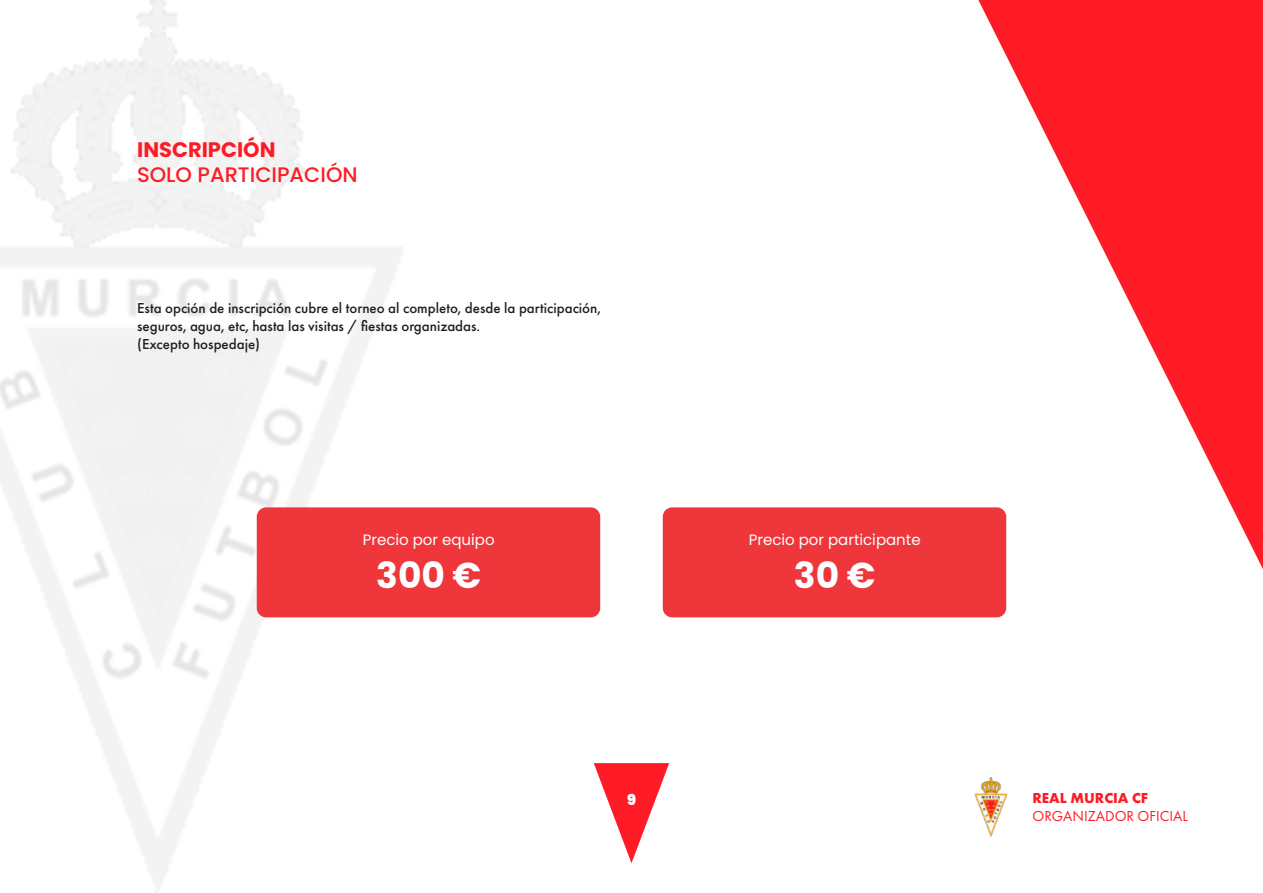
<style>
.page{position:relative;width:1263px;height:893px;background:#fff}
.page>*{position:absolute;margin:0;border:0;box-sizing:border-box;transform-origin:0 0}
.t1{font:700 36px "Poppins";color:#fff}
.t2{font:500 21px "Poppins";color:#ff1b25}
.t3{font:700 21px "Poppins";color:#ff1b25}
.t4{font:500 15px/18px "Futura PT";color:#231f20}
.t5{font:15px "Poppins";color:#fff}
.t6{font:15px "Futura PT";color:#ff1b25}
.t7{font:700 15px "Futura PT";color:#ff1b25}
.t8{font:900 15px "Poppins";color:#fff}
</style>
<div class="page">
<svg style="left:594px;top:763px;width:75px;height:100px"></svg>
<img style="left:974px;top:777px;width:34px;height:60px">
<svg style="left:978px;top:0;width:285px;height:569px"></svg>
<div style="left:257px;top:507px;width:343px;height:110px;background:#ee363b"></div>
<div style="left:663px;top:507px;width:343px;height:110px;background:#ee363b"></div>
<h2 class="t3" style="left:137px;top:137px;width:140px">INSCRIPCIÓN</h2>
<h2 class="t2" style="left:137px;top:162px;width:222px">SOLO PARTICIPACIÓN</h2>
<p class="t4" style="left:137px;top:299px;width:465px">Esta opción de inscripción cubre el torneo al completo, desde la participación, seguros, agua, etc, hasta las visitas / fiestas organizadas.<br>(Excepto hospedaje)</p>
<p class="t5" style="left:363px;top:531px;width:133px">Precio por equipo</p>
<h1 class="t1" style="left:376px;top:555px;width:107px">300 €</h1>
<p class="t5" style="left:749px;top:531px;width:173px">Precio por participante</p>
<h1 class="t1" style="left:794px;top:555px;width:83px">30 €</h1>
<p class="t8" style="left:627px;top:791px;width:10px">9</p>
<p class="t7" style="left:1032px;top:789px;width:117px">REAL MURCIA CF</p>
<p class="t6" style="left:1032px;top:807px;width:157px">ORGANIZADOR OFICIAL</p>
</div>
